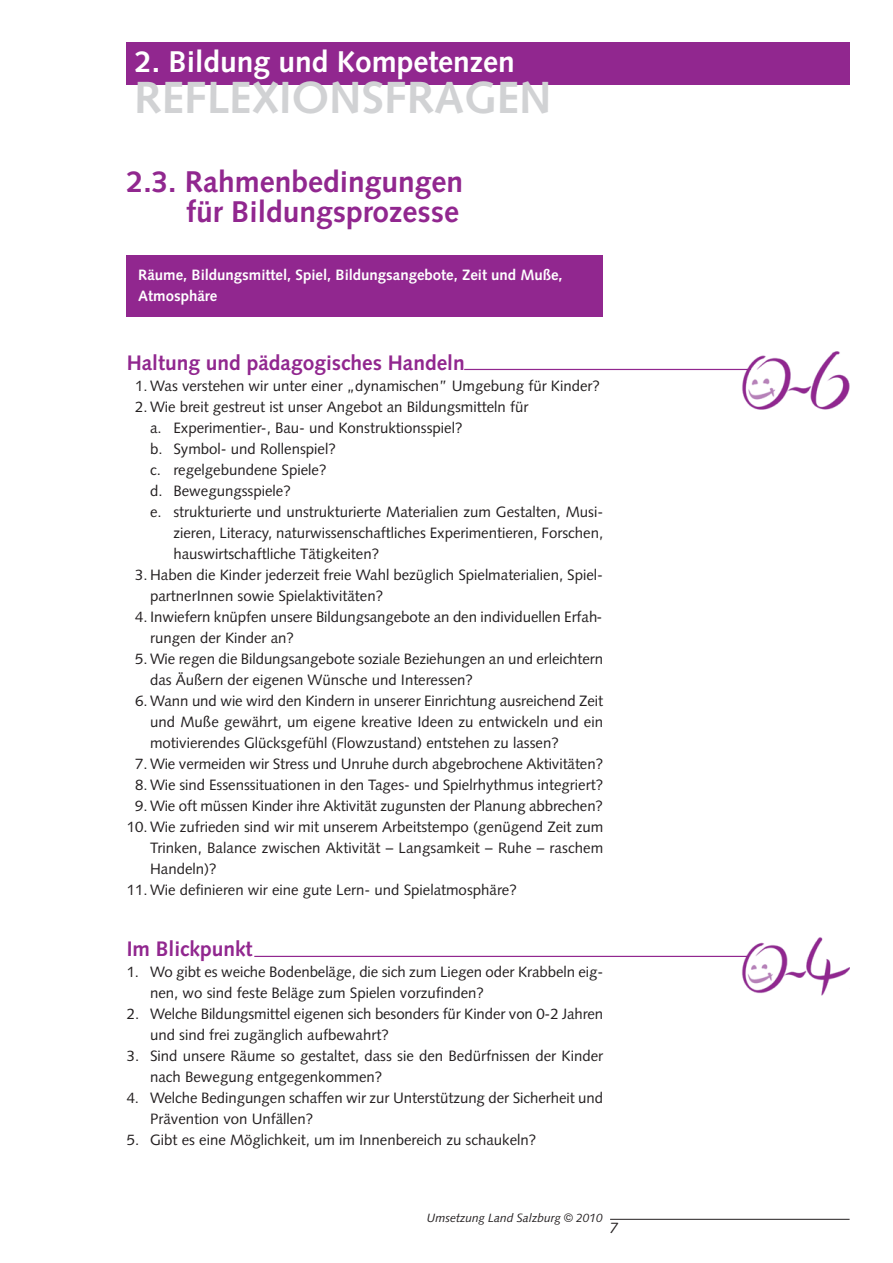
<style>
.page{position:relative;width:893px;height:1263px;background:#fff}
.page>*{position:absolute;margin:0;border:0;box-sizing:border-box;transform-origin:0 0}
.t1{font:700 45px "Syntax";color:#d1d2d4}
.t2{font:700 30px/30px "Syntax";color:#91278f;text-align:right}
.t3{font:700 30px "Syntax";color:#fff}
.t4{font:700 21px "Syntax";color:#91278f}
.t5{font:15px/21px "Syntax";color:#231f20}
.t6{font:700 15px/21px "Syntax";color:#fff}
.t7{font:italic 15px "Syntax";color:#231f20}
.t8{font:italic 12px "Syntax";color:#231f20}
.s1{font-family:"Helvetica";font-style:normal}
</style>
<div class="page">
<div style="left:127px;top:42px;width:722px;height:42px;background:#91278f"></div>
<hr style="left:610px;top:1219px;width:239px;height:1px;background:#231f20">
<div style="left:127px;top:255px;width:476px;height:62px;background:#91278f"></div>
<img style="left:741px;top:351px;width:108px;height:59px">
<hr style="left:464px;top:369px;width:286px;height:1px;background:#91278f">
<img style="left:741px;top:937px;width:108px;height:59px">
<hr style="left:254px;top:956px;width:493px;height:1px;background:#91278f">
<h2 class="t3" style="left:135px;top:49px;width:381px">2. Bildung und Kompetenzen</h2>
<h1 class="t1" style="left:134px;top:80px;width:419px">REFLEXIONSFRAGEN</h1>
<h2 class="t2" style="left:127px;top:169px;width:338px">2.3. Rahmenbedingungen für Bildungsprozesse</h2>
<p class="t6" style="left:138px;top:265px;width:426px">Räume, Bildungsmittel, Spiel, Bildungsangebote, Zeit und Muße,<br>Atmosphäre</p>
<h3 class="t4" style="left:127px;top:354px;width:339px">Haltung und pädagogisches Handeln</h3>
<p class="t5" style="left:135px;top:377px;width:466px">1. Was verstehen wir unter einer „dynamischen” Umgebung für Kinder?</p>
<p class="t5" style="left:135px;top:398px;width:394px">2. Wie breit gestreut ist unser Angebot an Bildungsmitteln für</p>
<p class="t5" style="left:150px;top:419px;width:314px">a. Experimentier-, Bau- und Konstruktionsspiel?</p>
<p class="t5" style="left:150px;top:440px;width:187px">b. Symbol- und Rollenspiel?</p>
<p class="t5" style="left:150px;top:461px;width:178px">c. regelgebundene Spiele?</p>
<p class="t5" style="left:150px;top:482px;width:142px">d. Bewegungsspiele?</p>
<p class="t5" style="left:150px;top:503px;width:454px">e. strukturierte und unstrukturierte Materialien zum Gestalten, Musi-</p>
<p class="t5" style="left:173px;top:524px;width:431px">zieren, Literacy, naturwissenschaftliches Experimentieren, Forschen,</p>
<p class="t5" style="left:173px;top:545px;width:207px">hauswirtschaftliche Tätigkeiten?</p>
<p class="t5" style="left:150px;top:566px;width:454px;text-indent:-15px">3. Haben die Kinder jederzeit freie Wahl bezüglich Spielmaterialien, Spiel&shy;partnerInnen sowie Spielaktivitäten?</p>
<p class="t5" style="left:150px;top:608px;width:454px;text-indent:-15px">4. Inwiefern knüpfen unsere Bildungsangebote an den individuellen Erfah&shy;rungen der Kinder an?</p>
<p class="t5" style="left:150px;top:650px;width:454px;text-indent:-15px">5. Wie regen die Bildungsangebote soziale Beziehungen an und erleichtern das Äußern der eigenen Wünsche und Interessen?</p>
<p class="t5" style="left:150px;top:692px;width:454px;text-align:justify;text-indent:-15px">6. Wann und wie wird den Kindern in unserer Einrichtung ausreichend Zeit und Muße gewährt, um eigene kreative Ideen zu entwickeln und ein motivierendes Glücksgefühl (Flowzustand) entstehen zu lassen?</p>
<p class="t5" style="left:135px;top:755px;width:469px">7. Wie vermeiden wir Stress und Unruhe durch abgebrochene Aktivitäten?</p>
<p class="t5" style="left:135px;top:776px;width:469px">8. Wie sind Essenssituationen in den Tages- und Spielrhythmus integriert?</p>
<p class="t5" style="left:135px;top:797px;width:469px">9. Wie oft müssen Kinder ihre Aktivität zugunsten der Planung abbrechen?</p>
<p class="t5" style="left:150px;top:818px;width:454px;text-align:justify;text-indent:-23px">10. Wie zufrieden sind wir mit unserem Arbeitstempo (genügend Zeit zum Trinken, Balance zwischen Aktivität – Langsamkeit – Ruhe – raschem Handeln)?</p>
<p class="t5" style="left:127px;top:881px;width:391px">11. Wie definieren wir eine gute Lern- und Spielatmosphäre?</p>
<h3 class="t4" style="left:127px;top:941px;width:127px">Im Blickpunkt</h3>
<p class="t5" style="left:150px;top:963px;width:454px;text-indent:-23px">1. Wo gibt es weiche Bodenbeläge, die sich zum Liegen oder Krabbeln eig&shy;nen, wo sind feste Beläge zum Spielen vorzufinden?</p>
<p class="t5" style="left:150px;top:1005px;width:454px;text-indent:-23px">2. Welche Bildungsmittel eigenen sich besonders für Kinder von 0-2 Jahren und sind frei zugänglich aufbewahrt?</p>
<p class="t5" style="left:150px;top:1047px;width:454px;text-indent:-23px">3. Sind unsere Räume so gestaltet, dass sie den Bedürfnissen der Kinder nach Bewegung entgegenkommen?</p>
<p class="t5" style="left:150px;top:1089px;width:454px;text-indent:-23px">4. Welche Bedingungen schaffen wir zur Unterstützung der Sicherheit und<br>Prävention von Unfällen?</p>
<p class="t5" style="left:127px;top:1131px;width:411px">5. Gibt es eine Möglichkeit, um im Innenbereich zu schaukeln?</p>
<p class="t8" style="left:427px;top:1213px;width:178px">Umsetzung Land Salzburg <span class="s1">©</span> 2010</p>
<p class="t7" style="left:610px;top:1222px;width:10px">7</p>
</div>
